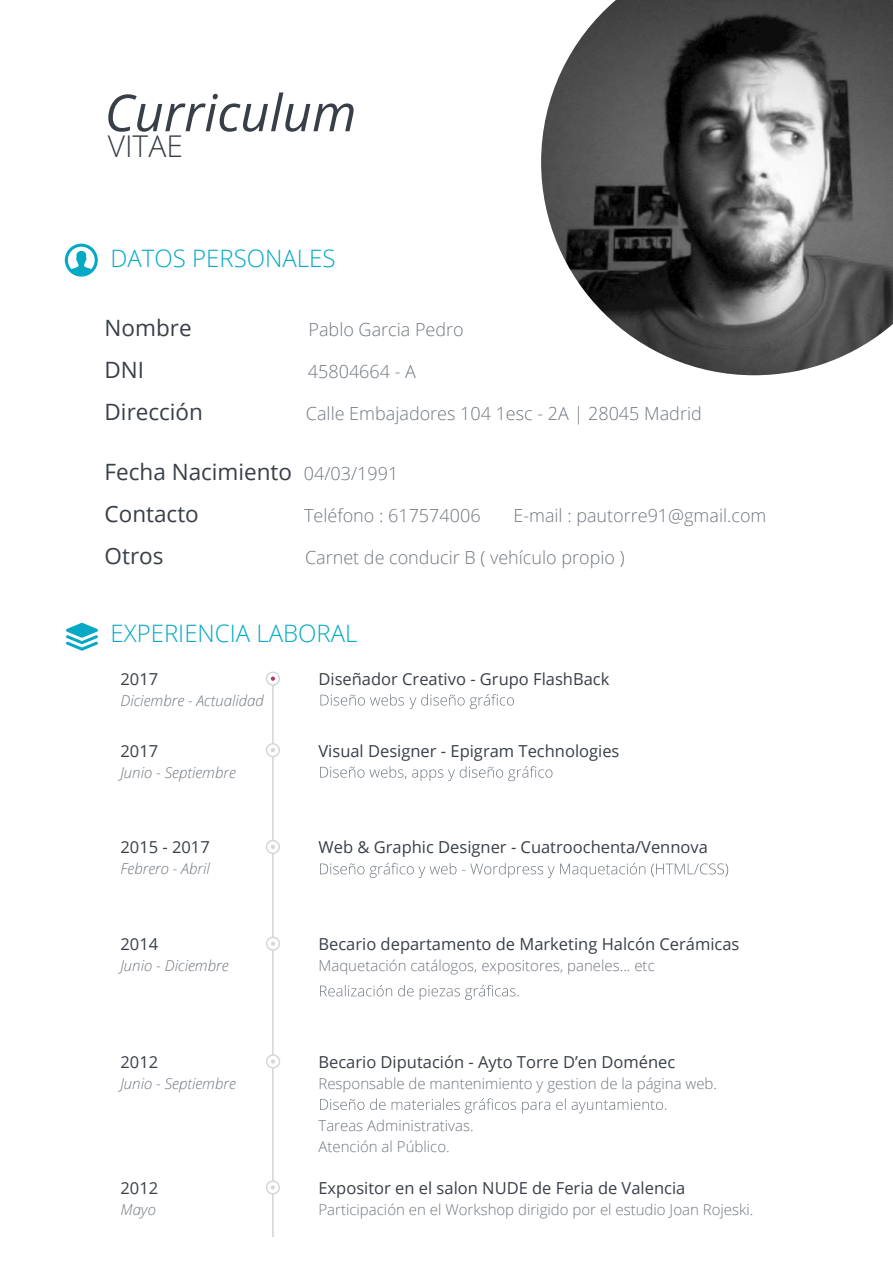
<style>
.page{position:relative;width:893px;height:1263px;background:#fff}
.page>*{position:absolute;margin:0;border:0;box-sizing:border-box;transform-origin:0 0}
.t1{font:italic 51px "Open Sans";color:#393f48}
.t2{font:300 30px "Open Sans";color:#393f48}
.t3{font:300 24px "Open Sans";color:#03a9c5}
.t4{font:22.5px/42px "Open Sans";color:#393f48}
.t5{font:300 18px "Open Sans";color:#707780}
.t6{font:16.5px "Open Sans";color:#393f48}
.t7{font:300 15px/21px "Open Sans";color:#707780}
.t8{font:italic 300 15px "Open Sans";color:#707780}
.s1{font-weight:300;font-size:18px;color:#707780}
</style>
<div class="page">
<svg style="left:65px;top:244px;width:33px;height:33px"></svg>
<svg style="left:320px;top:766px;width:232px;height:15px"></svg>
<svg style="left:320px;top:863px;width:408px;height:15px"></svg>
<svg style="left:320px;top:985px;width:199px;height:15px"></svg>
<svg style="left:320px;top:1098px;width:346px;height:15px"></svg>
<hr style="left:272px;top:678px;width:2px;height:559px;background:#d4d7da">
<svg style="left:66px;top:623px;width:32px;height:28px"></svg>
<div style="left:267px;top:1055px;width:12px;height:13px;background:#fff;border-radius:50%"></div>
<div style="left:266px;top:1054px;width:14px;height:14px;border:2px solid #d4d7da;border-radius:50%"></div>
<svg style="left:271px;top:1059px;width:4px;height:4px"></svg>
<div style="left:266px;top:672px;width:13px;height:13px;background:#fff;border-radius:50%"></div>
<div style="left:266px;top:671px;width:14px;height:15px;border:2px solid #d4d7da;border-radius:50%"></div>
<div style="left:266px;top:744px;width:13px;height:12px;background:#fff;border-radius:50%"></div>
<div style="left:266px;top:743px;width:14px;height:14px;border:2px solid #d4d7da;border-radius:50%"></div>
<svg style="left:271px;top:676px;width:4px;height:5px"></svg>
<svg style="left:271px;top:748px;width:4px;height:4px"></svg>
<div style="left:266px;top:840px;width:13px;height:13px;background:#fff;border-radius:50%"></div>
<div style="left:266px;top:840px;width:14px;height:14px;border:2px solid #d4d7da;border-radius:50%"></div>
<svg style="left:271px;top:845px;width:4px;height:4px"></svg>
<div style="left:267px;top:937px;width:12px;height:13px;background:#fff;border-radius:50%"></div>
<div style="left:266px;top:936px;width:14px;height:15px;border:2px solid #d4d7da;border-radius:50%"></div>
<svg style="left:271px;top:941px;width:4px;height:5px"></svg>
<div style="left:266px;top:1181px;width:13px;height:13px;background:#fff;border-radius:50%"></div>
<div style="left:266px;top:1180px;width:14px;height:14px;border:2px solid #d4d7da;border-radius:50%"></div>
<svg style="left:271px;top:1185px;width:4px;height:4px"></svg>
<img style="left:541px;top:0;width:352px;height:375px">
<svg style="left:320px;top:694px;width:194px;height:15px"></svg>
<h1 class="t1" style="left:105px;top:78px;width:253px">Curriculum</h1>
<h2 class="t2" style="left:108px;top:126px;width:77px">VITAE</h2>
<h3 class="t3" style="left:111px;top:242px;width:226px">DATOS PERSONALES</h3>
<h3 class="t4" style="left:105px;top:306px;width:89px">Nombre</h3>
<p class="t5" style="left:309px;top:317px;width:157px">Pablo Garcia Pedro</p>
<h3 class="t4" style="left:105px;top:348px;width:41px">DNI</h3>
<p class="t5" style="left:308px;top:359px;width:110px">45804664 - A</p>
<h3 class="t4" style="left:105px;top:390px;width:100px">Dirección</h3>
<p class="t5" style="left:306px;top:401px;width:397px">Calle Embajadores 104 1esc - 2A | 28045 Madrid</p>
<h3 class="t4" style="left:105px;top:450px;width:295px">Fecha Nacimiento <span class="s1">04/03/1991<br></span>Contacto</h3>
<p class="t5" style="left:304px;top:503px;width:178px">Teléfono : 617574006</p>
<p class="t5" style="left:513px;top:503px;width:255px">E-mail : pautorre91@gmail.com</p>
<h3 class="t4" style="left:105px;top:534px;width:60px">Otros</h3>
<p class="t5" style="left:305px;top:545px;width:321px">Carnet de conducir B ( vehículo propio )</p>
<h3 class="t3" style="left:111px;top:617px;width:248px">EXPERIENCIA LABORAL</h3>
<p class="t6" style="left:120px;top:668px;width:39px">2017</p>
<p class="t8" style="left:120px;top:690px;width:145px">Diciembre - Actualidad</p>
<p class="t6" style="left:318px;top:668px;width:292px">Diseñador Creativo - Grupo FlashBack</p>
<p class="t6" style="left:120px;top:739px;width:39px">2017</p>
<p class="t6" style="left:318px;top:739px;width:302px">Visual Designer - Epigram Technologies</p>
<p class="t8" style="left:120px;top:762px;width:117px">Junio - Septiembre</p>
<p class="t6" style="left:120px;top:836px;width:91px">2015 - 2017</p>
<p class="t6" style="left:318px;top:836px;width:391px">Web &amp; Graphic Designer - Cuatroochenta/Vennova</p>
<p class="t8" style="left:120px;top:858px;width:91px">Febrero - Abril</p>
<p class="t6" style="left:120px;top:933px;width:39px">2014</p>
<p class="t6" style="left:318px;top:933px;width:422px">Becario departamento de Marketing Halcón Cerámicas</p>
<p class="t8" style="left:120px;top:955px;width:110px">Junio - Diciembre</p>
<p class="t7" style="left:318px;top:955px;width:338px">Maquetación catálogos, expositores, paneles... etc</p>
<p class="t6" style="left:120px;top:1050px;width:39px">2012</p>
<p class="t6" style="left:318px;top:1050px;width:358px">Becario Diputación - Ayto Torre D’en Doménec</p>
<p class="t8" style="left:120px;top:1073px;width:117px">Junio - Septiembre</p>
<p class="t7" style="left:318px;top:1072px;width:400px">Responsable de mantenimiento y gestion de la página web.</p>
<p class="t7" style="left:318px;top:1114px;width:157px">Tareas Administrativas.<br>Atención al Público.</p>
<p class="t6" style="left:120px;top:1176px;width:39px">2012</p>
<p class="t6" style="left:318px;top:1176px;width:368px">Expositor en el salon NUDE de Feria de Valencia</p>
<p class="t8" style="left:120px;top:1199px;width:37px">Mayo</p>
<p class="t7" style="left:318px;top:1198px;width:436px">Participación en el Workshop dirigido por el estudio Joan Rojeski.</p>
</div>
